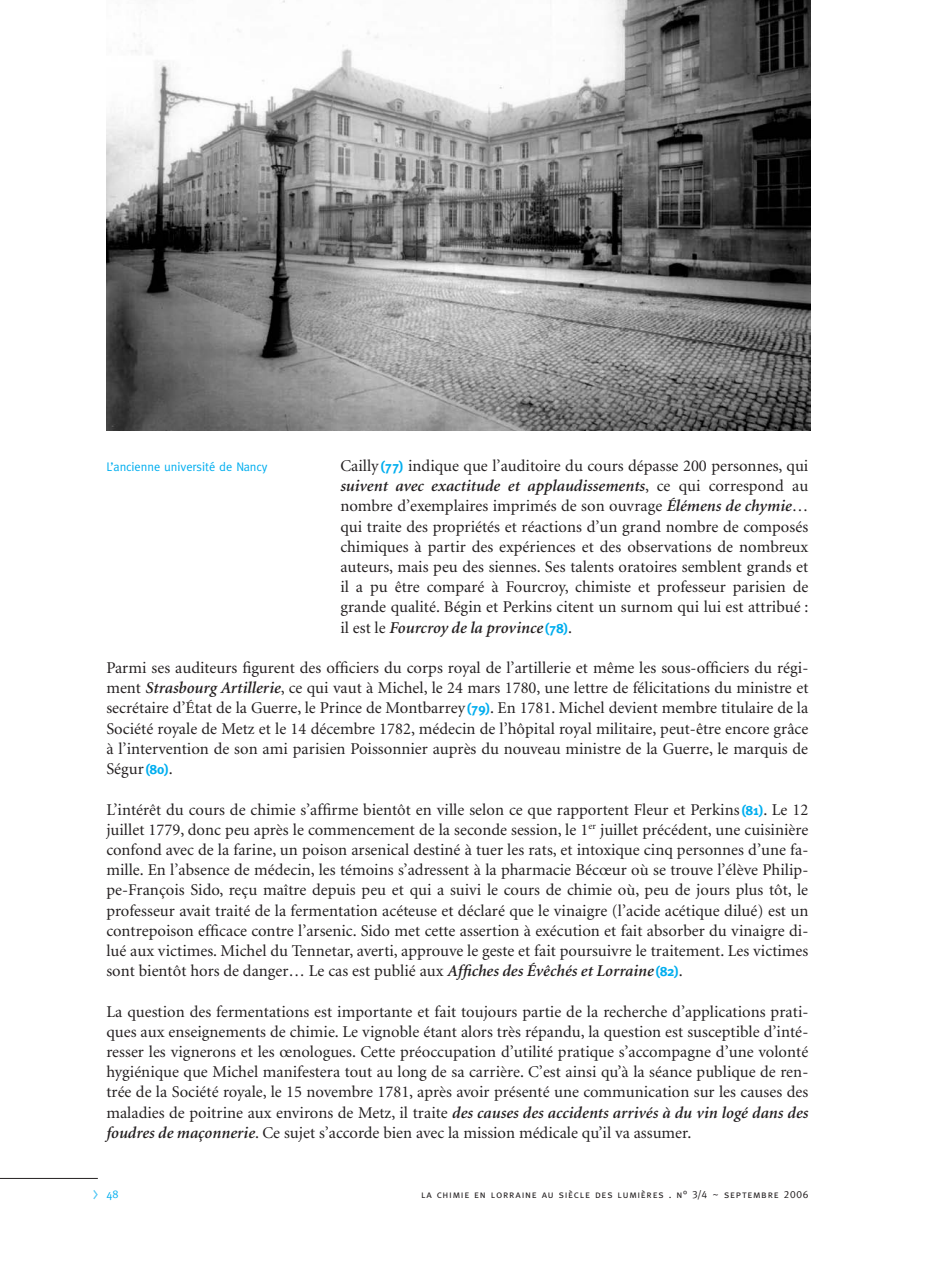
<style>
.page{position:relative;width:936px;height:1276px;background:#fff}
.page>*{position:absolute;margin:0;border:0;box-sizing:border-box;transform-origin:0 0}
._01_texte_base{font:16.5px/20.2px "Minion";color:#231f20;text-align:justify}
._02_légende{font:12.45px "Meta";letter-spacing:-.005em;color:#00aeef}
.t1{font:11.25px "Meta";color:#00aeef}
._07_bas_de_page{font:10.5px "Meta Caps";letter-spacing:.07em;color:#231f20}
.s1{font-family:"Meta";font-weight:700;font-size:13.5px;color:#00aeef}
.s2{font-weight:600;font-style:italic}
</style>
<div class="page">
<hr style="left:0;top:1178px;width:98px;height:1px;background:#231f20">
<svg style="left:93px;top:1190px;width:5px;height:9px"></svg>
<img style="left:106px;top:0;width:704px;height:431px">
<p class="_01_texte_base" style="left:340px;top:456px;width:469px">Cailly <span class="s1">(77)</span> indique que l’auditoire du cours dépasse 200 personnes, qui <span class="s2">suivent avec exactitude et applaudissements</span>, ce qui correspond au nombre d’exemplaires imprimés de son ouvrage <span class="s2">Élémens de chymie</span>… qui traite des propriétés et réactions d’un grand nombre de composés chimiques à partir des expériences et des observations de nombreux auteurs, mais peu des siennes. Ses talents oratoires semblent grands et il a pu être comparé à Fourcroy, chimiste et professeur parisien de grande qualité. Bégin et Perkins citent un surnom qui lui est attribué : il est le <span class="s2">Fourcroy de la province</span> <span class="s1">(78)</span>.</p>
<p class="_01_texte_base" style="left:106px;top:658px;width:703px">Parmi ses auditeurs figurent des officiers du corps royal de l’artillerie et même les sous-officiers du régi&shy;ment <span class="s2">Strasbourg Artillerie</span>, ce qui vaut à Michel, le 24 mars 1780, une lettre de félicitations du ministre et secrétaire d’État de la Guerre, le Prince de Montbarrey <span class="s1">(79)</span>. En 1781. Michel devient membre titulaire de la Société royale de Metz et le 14 décembre 1782, médecin de l’hôpital royal militaire, peut-être encore grâce à l’intervention de son ami parisien Poissonnier auprès du nouveau ministre de la Guerre, le marquis de Ségur <span class="s1">(80)</span>.</p>
<p class="_01_texte_base" style="left:106px;top:799px;width:703px">L’intérêt du cours de chimie s’affirme bientôt en ville selon ce que rapportent Fleur et Perkins <span class="s1">(81)</span>. Le 12 juillet 1779, donc peu après le commencement de la seconde session, le 1<sup>er</sup> juillet précédent, une cuisinière confond avec de la farine, un poison arsenical destiné à tuer les rats, et intoxique cinq personnes d’une fa&shy;mille. En l’absence de médecin, les témoins s’adressent à la pharmacie Bécœur où se trouve l’élève Philip&shy;pe-François Sido, reçu maître depuis peu et qui a suivi le cours de chimie où, peu de jours plus tôt, le professeur avait traité de la fermentation acéteuse et déclaré que le vinaigre (l’acide acétique dilué) est un contrepoison efficace contre l’arsenic. Sido met cette assertion à exécution et fait absorber du vinaigre di&shy;lué aux victimes. Michel du Tennetar, averti, approuve le geste et fait poursuivre le traitement. Les victimes sont bientôt hors de danger… Le cas est publié aux <span class="s2">Affiches des Évêchés et Lorraine</span> <span class="s1">(82)</span>.</p>
<p class="_01_texte_base" style="left:106px;top:1001px;width:703px">La question des fermentations est importante et fait toujours partie de la recherche d’applications prati&shy;ques aux enseignements de chimie. Le vignoble étant alors très répandu, la question est susceptible d’inté&shy;resser les vignerons et les œnologues. Cette préoccupation d’utilité pratique s’accompagne d’une volonté hygiénique que Michel manifestera tout au long de sa carrière. C’est ainsi qu’à la séance publique de ren&shy;trée de la Société royale, le 15 novembre 1781, après avoir présenté une communication sur les causes des maladies de poitrine aux environs de Metz, il traite <span class="s2">des causes des accidents arrivés à du vin logé dans des foudres de maçonnerie</span>. Ce sujet s’accorde bien avec la mission médicale qu’il va assumer.</p>
<p class="_02_légende" style="left:106px;top:459px;width:163px">L’ancienne université de Nancy</p>
<p class="t1" style="left:106px;top:1188px;width:14px">48</p>
<p class="_07_bas_de_page" style="left:421px;top:1188px;width:389px">la chimie en lorraine au siècle des lumières . n° 3/4 ~ septembre 2006</p>
</div>
